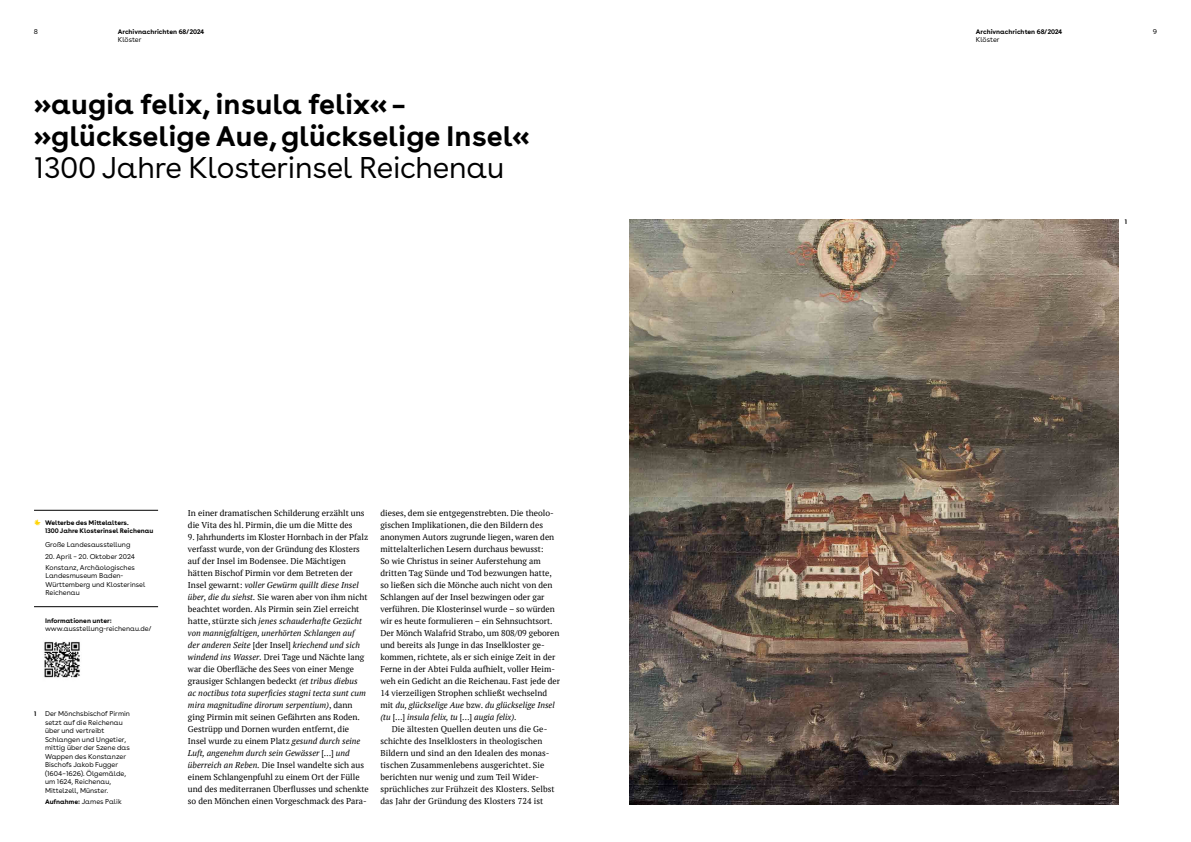
<style>
.page{position:relative;width:1191px;height:842px;background:#fff}
.page>*{position:absolute;margin:0;border:0;box-sizing:border-box;transform-origin:0 0}
.t1{font:700 30px/31.8px "Buenos Aires";color:#000}
.t2{font:30px "Buenos Aires";letter-spacing:-.01em;color:#000}
.t3{font:8.5px/12px "PT Serif";color:#000}
.t4{font:italic 8.5px "PT Serif";color:#000}
.t5{font:7px/8.5px "Buenos Aires";color:#000}
.t6{font:700 7px/8.5px "Buenos Aires";color:#000}
.s1{font-weight:400;color:#ffd400}
.s2{font-weight:700}
.s3{font-style:italic}
.s4{font-style:normal}
</style>
<div class="page">
<img style="left:44px;top:641px;width:36px;height:37px">
<img style="left:629px;top:219px;width:489px;height:585px">
<hr style="left:34px;top:510px;width:124px;height:1px;background:#000">
<hr style="left:34px;top:606px;width:124px;height:1px;background:#000">
<p class="t5" style="left:34px;top:26px;width:6px">8</p>
<p class="t6" style="left:118px;top:27px;width:88px">Archivnachrichten 68/2024</p>
<p class="t5" style="left:118px;top:35px;width:25px">Klöster</p>
<h1 class="t1" style="left:34px;top:87px;width:497px">»augia felix, insula felix« – »glückselige Aue, glückselige Insel«</h1>
<h1 class="t2" style="left:34px;top:143px;width:472px">1300 Jahre Klosterinsel Reichenau</h1>
<p class="t6" style="left:45px;top:518px;width:110px;text-indent:-11px"><span class="s1">±</span> Welterbe des Mittelalters.<br>1300 Jahre Klosterinsel Reichenau</p>
<p class="t5" style="left:45px;top:540px;width:87px">Große Landesausstellung</p>
<p class="t5" style="left:45px;top:550px;width:92px;line-height:11.3px">20. April – 20. Oktober 2024<br>Konstanz, Archäologisches</p>
<p class="t5" style="left:45px;top:571px;width:102px">Landesmuseum Baden-<br>Württemberg und Klosterinsel<br>Reichenau</p>
<p class="t6" style="left:45px;top:616px;width:68px">Informationen unter:</p>
<p class="t5" style="left:45px;top:624px;width:108px">www.ausstellung-reichenau.de/</p>
<p class="t5" style="left:45px;top:709px;width:87px;text-indent:-11px"><span class="s2">1</span> Der Mönchsbischof Pirmin setzt auf die Reichenau über und vertreibt<br>Schlangen und Ungetier, mittig über der Szene das<br>Wappen des Konstanzer<br>Bischofs Jakob Fugger (1604–1626). Ölgemälde, um 1624, Reichenau,<br>Mittelzell, Münster.</p>
<p class="t5" style="left:45px;top:797px;width:78px"><span class="s2">Aufnahme:</span> James Palik</p>
<p class="t3" style="left:188px;top:507px;width:178px">In einer dramatischen Schilderung erzählt uns die Vita des hl. Pirmin, die um die Mitte des</p>
<p class="t3" style="left:188px;top:531px;width:182px">9. Jahrhunderts im Kloster Hornbach in der Pfalz verfasst wurde, von der Gründung des Klosters auf der Insel im Bodensee. Die Mächtigen hätten Bischof Pirmin vor dem Betreten der Insel gewarnt: <span class="s3">voller Gewürm quillt diese Insel über, die du siehst.</span> Sie waren aber von ihm nicht beachtet worden. Als Pirmin sein Ziel erreicht hatte, stürzte sich <span class="s3">jenes schauderhafte Gezücht von mannigfaltigen, unerhörten Schlangen auf<br>der anderen Seite</span> [der Insel] <span class="s3">kriechend und sich windend ins Wasser.</span> Drei Tage und Nächte lang war die Oberfläche des Sees von einer Menge grausiger Schlangen bedeckt <span class="s3">(et tribus diebus<br>ac noctibus tota superficies stagni tecta sunt cum mira magnitudine dirorum serpentium)</span>, dann ging Pirmin mit seinen Gefährten ans Roden.<br>Gestrüpp und Dornen wurden entfernt, die Insel wurde zu einem Platz <span class="s3">gesund durch seine Luft, angenehm durch sein Gewässer</span> […] <span class="s3">und überreich an Reben.</span> Die Insel wandelte sich aus einem Schlangenpfuhl zu einem Ort der Fülle und des mediterranen Überflusses und schenkte so den Mönchen einen Vorgeschmack des Para-</p>
<p class="t3" style="left:380px;top:507px;width:174px">dieses, dem sie entgegenstrebten. Die theolo-</p>
<p class="t3" style="left:380px;top:519px;width:164px">gischen Implikationen, die den Bildern des</p>
<p class="t3" style="left:380px;top:531px;width:175px">anonymen Autors zugrunde liegen, waren den</p>
<p class="t3" style="left:380px;top:543px;width:165px">mittelalterlichen Lesern durchaus bewusst:</p>
<p class="t3" style="left:380px;top:555px;width:162px">So wie Christus in seiner Auferstehung am</p>
<p class="t3" style="left:380px;top:567px;width:173px">dritten Tag Sünde und Tod bezwungen hatte,</p>
<p class="t3" style="left:380px;top:579px;width:174px">so ließen sich die Mönche auch nicht von den</p>
<p class="t3" style="left:380px;top:591px;width:166px">Schlangen auf der Insel bezwingen oder gar</p>
<p class="t3" style="left:380px;top:603px;width:176px">verführen. Die Klosterinsel wurde – so würden</p>
<p class="t3" style="left:380px;top:615px;width:174px">wir es heute formulieren – ein Sehnsuchtsort.</p>
<p class="t3" style="left:380px;top:627px;width:181px">Der Mönch Walafrid Strabo, um 808/09 geboren</p>
<p class="t3" style="left:380px;top:639px;width:166px">und bereits als Junge in das Inselkloster ge-</p>
<p class="t3" style="left:380px;top:651px;width:176px">kommen, richtete, als er sich einige Zeit in der</p>
<p class="t3" style="left:380px;top:663px;width:176px">Ferne in der Abtei Fulda aufhielt, voller Heim-</p>
<p class="t3" style="left:380px;top:675px;width:181px">weh ein Gedicht an die Reichenau. Fast jede der</p>
<p class="t3" style="left:380px;top:687px;width:168px">14 vierzeiligen Strophen schließt wechselnd</p>
<p class="t4" style="left:380px;top:700px;width:176px"><span class="s4">mit</span> du, glückselige Aue <span class="s4">bzw.</span> du glückselige Insel</p>
<p class="t4" style="left:380px;top:712px;width:138px">(tu <span class="s4">[…]</span> insula felix, tu <span class="s4">[…]</span> augia felix).</p>
<p class="t3" style="left:392px;top:723px;width:157px">Die ältesten Quellen deuten uns die Ge-</p>
<p class="t3" style="left:380px;top:735px;width:163px">schichte des Inselklosters in theologischen</p>
<p class="t3" style="left:380px;top:747px;width:171px">Bildern und sind an den Idealen des monas-</p>
<p class="t3" style="left:380px;top:759px;width:166px">tischen Zusammenlebens ausgerichtet. Sie</p>
<p class="t3" style="left:380px;top:771px;width:160px">berichten nur wenig und zum Teil Wider-</p>
<p class="t3" style="left:380px;top:783px;width:176px">sprüchliches zur Frühzeit des Klosters. Selbst</p>
<p class="t3" style="left:380px;top:795px;width:164px">das Jahr der Gründung des Klosters 724 ist</p>
<p class="t6" style="left:976px;top:27px;width:88px">Archivnachrichten 68/2024</p>
<p class="t5" style="left:1152px;top:26px;width:6px">9</p>
<p class="t5" style="left:976px;top:35px;width:25px">Klöster</p>
<p class="t6" style="left:1124px;top:217px;width:4px">1</p>
</div>
